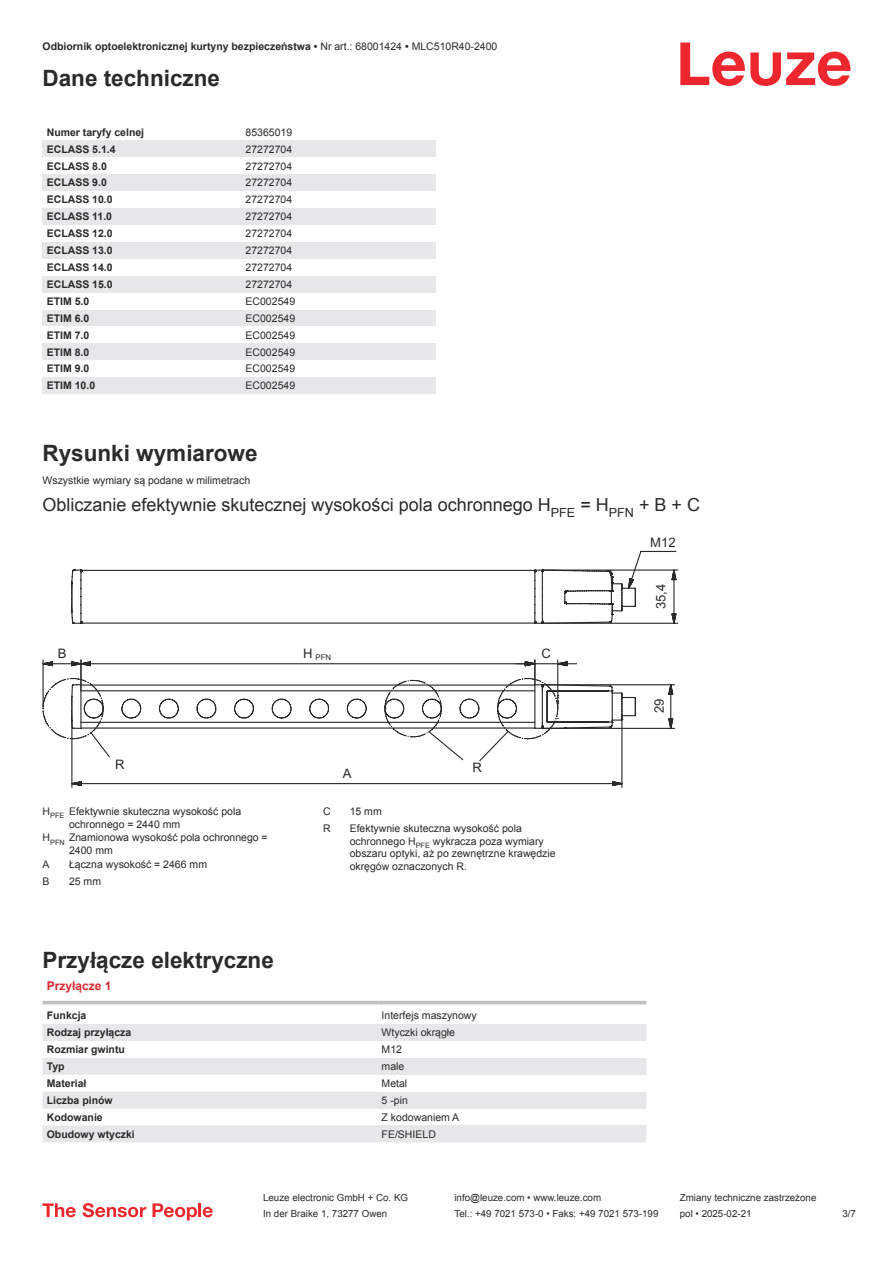
<style>
.page{position:relative;width:893px;height:1263px;background:#fff}
.page>*{position:absolute;margin:0;border:0;box-sizing:border-box;transform-origin:0 0}
.t1{font:700 22.5px "Arial";color:#2b292a}
.t2{font:18px "Arial";color:#2b292a}
.t3{font:13.05px "Arial";letter-spacing:.005em;color:#2b292a}
.t4{font:700 12px "Arial";color:#db2a30}
.t5{font:10.5px/12.6px "Arial";color:#2b292a}
.t6{font:700 10.5px "Arial";color:#2b292a}
.t7{font:9.75px "Arial";color:#2b292a}
.t8{font:7.8px "Arial";color:#2b292a}
.s1{font-weight:400}
</style>
<div class="page">
<svg style="left:680px;top:43px;width:170px;height:43px"></svg>
<div style="left:43px;top:140px;width:199px;height:17px;background:#e6e7e9"></div>
<div style="left:242px;top:140px;width:194px;height:17px;background:#e6e7e9"></div>
<div style="left:43px;top:174px;width:199px;height:17px;background:#e6e7e9"></div>
<div style="left:242px;top:174px;width:194px;height:17px;background:#e6e7e9"></div>
<div style="left:43px;top:208px;width:199px;height:17px;background:#e6e7e9"></div>
<div style="left:242px;top:208px;width:194px;height:17px;background:#e6e7e9"></div>
<div style="left:43px;top:242px;width:199px;height:17px;background:#e6e7e9"></div>
<div style="left:242px;top:242px;width:194px;height:17px;background:#e6e7e9"></div>
<div style="left:43px;top:276px;width:199px;height:17px;background:#e6e7e9"></div>
<div style="left:242px;top:276px;width:194px;height:17px;background:#e6e7e9"></div>
<div style="left:43px;top:310px;width:199px;height:16px;background:#e6e7e9"></div>
<div style="left:242px;top:310px;width:194px;height:16px;background:#e6e7e9"></div>
<div style="left:43px;top:343px;width:199px;height:17px;background:#e6e7e9"></div>
<div style="left:242px;top:343px;width:194px;height:17px;background:#e6e7e9"></div>
<div style="left:43px;top:377px;width:199px;height:17px;background:#e6e7e9"></div>
<div style="left:242px;top:377px;width:194px;height:17px;background:#e6e7e9"></div>
<svg style="left:43px;top:1000px;width:603px;height:5px"></svg>
<svg style="left:43px;top:1024px;width:335px;height:118px;fill:#e6e7e9"></svg>
<hr style="left:43px;top:1001px;width:335px;height:3px;background:#bdbfc1">
<hr style="left:378px;top:1001px;width:268px;height:3px;background:#bdbfc1">
<div style="left:378px;top:1024px;width:268px;height:17px;background:#e6e7e9"></div>
<div style="left:378px;top:1058px;width:268px;height:17px;background:#e6e7e9"></div>
<div style="left:378px;top:1092px;width:268px;height:16px;background:#e6e7e9"></div>
<div style="left:378px;top:1125px;width:268px;height:17px;background:#e6e7e9"></div>
<svg style="left:43px;top:1203px;width:33px;height:14px"></svg>
<svg style="left:83px;top:1203px;width:63px;height:14px"></svg>
<svg style="left:153px;top:1203px;width:44px;height:17px"></svg>
<hr style="left:198px;top:1203px;width:3px;height:14px;background:#ed272d">
<svg style="left:203px;top:1207px;width:10px;height:10px"></svg>
<svg style="left:71px;top:569px;width:463px;height:9px"></svg>
<svg style="left:71px;top:578px;width:463px;height:46px"></svg>
<svg style="left:534px;top:550px;width:144px;height:74px"></svg>
<svg style="left:43px;top:659px;width:632px;height:129px"></svg>
<p class="t6" style="left:43px;top:39px;width:456px">Odbiornik optoelektronicznej kurtyny bezpieczeństwa • <span class="s1">Nr art.: 68001424</span> • <span class="s1">MLC510R40-2400</span></p>
<h1 class="t1" style="left:43px;top:70px;width:179px">Dane techniczne</h1>
<p class="t6" style="left:47px;top:128px;width:99px">Numer taryfy celnej</p>
<p class="t5" style="left:246px;top:126px;width:48px">85365019</p>
<p class="t6" style="left:47px;top:142px;width:70px">ECLASS 5.1.4</p>
<p class="t5" style="left:246px;top:143px;width:48px">27272704</p>
<p class="t6" style="left:47px;top:158px;width:62px">ECLASS 8.0</p>
<p class="t5" style="left:246px;top:160px;width:48px">27272704</p>
<p class="t6" style="left:47px;top:175px;width:62px">ECLASS 9.0</p>
<p class="t5" style="left:246px;top:176px;width:48px">27272704</p>
<p class="t6" style="left:47px;top:192px;width:67px">ECLASS 10.0</p>
<p class="t5" style="left:246px;top:193px;width:48px">27272704</p>
<p class="t6" style="left:47px;top:209px;width:67px">ECLASS 11.0</p>
<p class="t5" style="left:246px;top:210px;width:48px">27272704</p>
<p class="t6" style="left:47px;top:226px;width:67px">ECLASS 12.0</p>
<p class="t5" style="left:246px;top:227px;width:48px">27272704</p>
<p class="t6" style="left:47px;top:243px;width:67px">ECLASS 13.0</p>
<p class="t5" style="left:246px;top:244px;width:48px">27272704</p>
<p class="t6" style="left:47px;top:260px;width:67px">ECLASS 14.0</p>
<p class="t5" style="left:246px;top:261px;width:48px">27272704</p>
<p class="t6" style="left:47px;top:277px;width:67px">ECLASS 15.0</p>
<p class="t5" style="left:246px;top:278px;width:48px">27272704</p>
<p class="t6" style="left:47px;top:294px;width:44px">ETIM 5.0</p>
<p class="t5" style="left:246px;top:295px;width:51px">EC002549</p>
<p class="t6" style="left:47px;top:311px;width:44px">ETIM 6.0</p>
<p class="t5" style="left:246px;top:312px;width:51px">EC002549</p>
<p class="t6" style="left:47px;top:328px;width:44px">ETIM 7.0</p>
<p class="t5" style="left:246px;top:329px;width:51px">EC002549</p>
<p class="t6" style="left:47px;top:344px;width:44px">ETIM 8.0</p>
<p class="t5" style="left:246px;top:345px;width:51px">EC002549</p>
<p class="t6" style="left:47px;top:361px;width:44px">ETIM 9.0</p>
<p class="t5" style="left:246px;top:362px;width:51px">EC002549</p>
<p class="t6" style="left:47px;top:378px;width:50px">ETIM 10.0</p>
<p class="t5" style="left:246px;top:379px;width:51px">EC002549</p>
<h1 class="t1" style="left:43px;top:438px;width:217px">Rysunki wymiarowe</h1>
<p class="t5" style="left:43px;top:474px;width:209px">Wszystkie wymiary są podane w milimetrach</p>
<h2 class="t2" style="left:43px;top:492px;width:659px">Obliczanie efektywnie skutecznej wysokości pola ochronnego H<sub>PFE</sub> = H<sub>PFN</sub> + B + C</h2>
<p class="t3" style="left:650px;top:538px;width:27px">M12</p>
<p class="t3" style="left:58px;top:648px;width:10px">B</p>
<p class="t8" style="left:303px;top:654px;width:29px"><sup>H</sup> PFN</p>
<p class="t3" style="left:115px;top:760px;width:11px">R</p>
<p class="t3" style="left:472px;top:763px;width:11px">R</p>
<p class="t3" style="left:343px;top:768px;width:10px">A</p>
<p class="t3" style="left:542px;top:648px;width:11px">C</p>
<p class="t5" style="left:69px;top:805px;width:174px;text-indent:-27px">H<sub>PFE</sub> Efektywnie skuteczna wysokość pola ochronnego = 2440 mm</p>
<p class="t5" style="left:69px;top:831px;width:200px;text-indent:-27px">H<sub>PFN</sub> Znamionowa wysokość pola ochronnego =<br>2400 mm</p>
<p class="t5" style="left:43px;top:859px;width:9px">A</p>
<p class="t5" style="left:69px;top:858px;width:140px">Łączna wysokość = 2466 mm</p>
<p class="t5" style="left:43px;top:875px;width:9px">B</p>
<p class="t5" style="left:69px;top:876px;width:34px">25 mm</p>
<p class="t5" style="left:323px;top:806px;width:9px">C</p>
<p class="t5" style="left:350px;top:806px;width:34px">15 mm</p>
<p class="t5" style="left:323px;top:823px;width:9px">R</p>
<p class="t5" style="left:350px;top:822px;width:207px">Efektywnie skuteczna wysokość pola ochronnego H<sub>PFE</sub> wykracza poza wymiary obszaru optyki, aż po zewnętrzne krawędzie okręgów oznaczonych R.</p>
<h1 class="t1" style="left:43px;top:944px;width:233px">Przyłącze elektryczne</h1>
<p class="t4" style="left:47px;top:977px;width:66px">Przyłącze 1</p>
<p class="t6" style="left:47px;top:1012px;width:41px">Funkcja</p>
<p class="t5" style="left:382px;top:1010px;width:97px">Interfejs maszynowy</p>
<p class="t6" style="left:47px;top:1025px;width:86px">Rodzaj przyłącza</p>
<p class="t5" style="left:382px;top:1026px;width:75px">Wtyczki okrągłe</p>
<p class="t6" style="left:47px;top:1042px;width:80px">Rozmiar gwintu</p>
<p class="t5" style="left:382px;top:1044px;width:22px">M12</p>
<p class="t6" style="left:47px;top:1062px;width:19px">Typ</p>
<p class="t5" style="left:382px;top:1060px;width:24px">male</p>
<p class="t6" style="left:47px;top:1076px;width:41px">Materiał</p>
<p class="t5" style="left:382px;top:1077px;width:27px">Metal</p>
<p class="t6" style="left:47px;top:1093px;width:67px">Liczba pinów</p>
<p class="t5" style="left:382px;top:1095px;width:28px">5 -pin</p>
<p class="t6" style="left:47px;top:1110px;width:58px">Kodowanie</p>
<p class="t5" style="left:382px;top:1111px;width:79px">Z kodowaniem A</p>
<p class="t6" style="left:47px;top:1126px;width:90px">Obudowy wtyczki</p>
<p class="t5" style="left:382px;top:1127px;width:56px">FE/SHIELD</p>
<p class="t3" style="left:656px;top:609px;width:27px;rotate:-90deg">35,4</p>
<p class="t3" style="left:654px;top:713px;width:16px;rotate:-90deg">29</p>
<p class="t7" style="left:263px;top:1191px;width:146px">Leuze electronic GmbH + Co. KG</p>
<p class="t7" style="left:454px;top:1191px;width:148px">info@leuze.com • www.leuze.com</p>
<p class="t7" style="left:680px;top:1191px;width:138px">Zmiany techniczne zastrzeżone</p>
<p class="t7" style="left:263px;top:1207px;width:126px">In der Braike 1, 73277 Owen</p>
<p class="t7" style="left:454px;top:1207px;width:205px">Tel.: +49 7021 573-0 • Faks: +49 7021 573-199</p>
<p class="t7" style="left:680px;top:1207px;width:73px">pol • 2025-02-21</p>
<p class="t7" style="left:842px;top:1207px;width:15px">3 /7</p>
</div>
